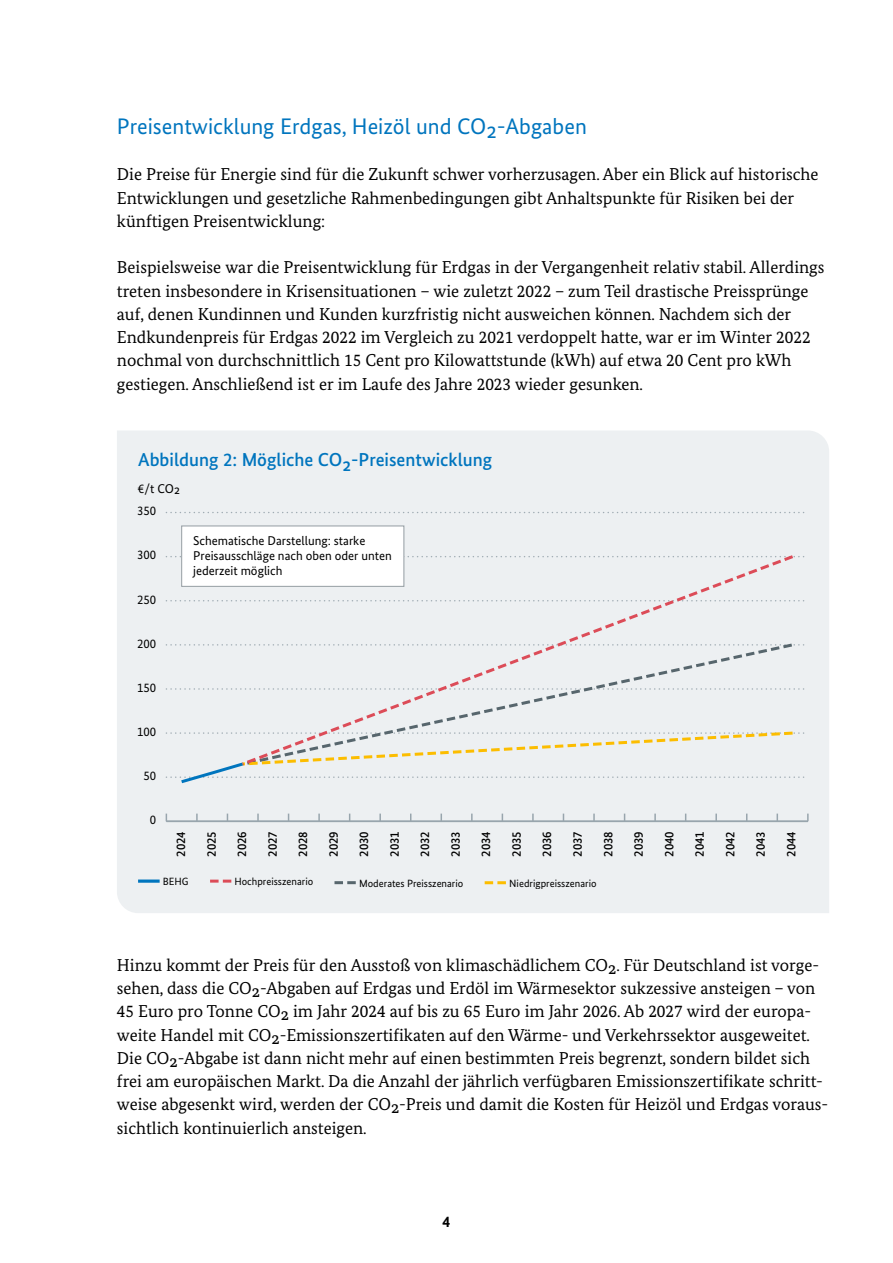
<style>
.page{position:relative;width:893px;height:1263px;background:#fff}
.page>*{position:absolute;margin:0;border:0;box-sizing:border-box;transform-origin:0 0}
.H2{font:22.5px "Bundes Sans";color:#0075be}
.t1{font:500 18.75px "Bundes Sans";color:#0075be}
.t2{font:17.25px/23.2px "Bundes Serif";color:#000}
.t3{font:700 15.75px "Bundes Sans";color:#000}
.t4{font:12.75px/15.3px "Bundes Sans";color:#000}
.t5{font:500 12.75px "Bundes Sans";color:#000}
.t6{font:10.5px "Bundes Sans";color:#000}
</style>
<div class="page">
<div style="left:117px;top:431px;width:712px;height:482px;background:#edf0f2"></div>
<svg style="left:196px;top:813px;width:2px;height:7px"></svg>
<svg style="left:257px;top:813px;width:2px;height:7px"></svg>
<svg style="left:318px;top:813px;width:2px;height:7px"></svg>
<svg style="left:379px;top:813px;width:2px;height:7px"></svg>
<svg style="left:471px;top:813px;width:2px;height:7px"></svg>
<svg style="left:532px;top:813px;width:2px;height:7px"></svg>
<svg style="left:593px;top:813px;width:2px;height:7px"></svg>
<svg style="left:654px;top:813px;width:2px;height:7px"></svg>
<svg style="left:715px;top:813px;width:2px;height:7px"></svg>
<svg style="left:807px;top:813px;width:2px;height:8px"></svg>
<hr style="left:166px;top:820px;width:642px;height:2px;background:#98a5ad">
<svg style="left:166px;top:688px;width:642px;height:2px"></svg>
<svg style="left:166px;top:644px;width:642px;height:2px"></svg>
<svg style="left:166px;top:600px;width:642px;height:1px"></svg>
<svg style="left:166px;top:556px;width:642px;height:1px"></svg>
<svg style="left:166px;top:512px;width:642px;height:1px"></svg>
<svg style="left:485px;top:881px;width:21px;height:3px"></svg>
<svg style="left:334px;top:881px;width:22px;height:3px"></svg>
<svg style="left:210px;top:880px;width:21px;height:3px"></svg>
<svg style="left:138px;top:879px;width:22px;height:4px"></svg>
<div style="left:166px;top:730px;width:642px;height:55px;background:#edf0f2"></div>
<div style="left:239px;top:553px;width:557px;height:215px;background:#edf0f2"></div>
<div style="left:182px;top:526px;width:222px;height:60px;background:#fff"></div>
<div style="left:181px;top:525px;width:223px;height:62px;border:1px solid #9aa2a7"></div>
<h3 class="H2" style="left:117px;top:113px;width:471px">Preisentwicklung Erdgas, Heizöl und CO2-Abgaben</h3>
<p class="t2" style="left:117px;top:163px;width:703px">Die Preise für Energie sind für die Zukunft schwer vorherzusagen. Aber ein Blick auf historische<br>Entwicklungen und gesetzliche Rahmenbedingungen gibt Anhaltspunkte für Risiken bei der künftigen Preisentwicklung:</p>
<p class="t2" style="left:117px;top:256px;width:709px">Beispielsweise war die Preisentwicklung für Erdgas in der Vergangenheit relativ stabil. Allerdings treten insbesondere in Krisensituationen – wie zuletzt 2022 – zum Teil drastische Preissprünge auf, denen Kundinnen und Kunden kurzfristig nicht ausweichen können. Nachdem sich der Endkundenpreis für Erdgas 2022 im Vergleich zu 2021 verdoppelt hatte, war er im Winter 2022 nochmal von durchschnittlich 15 Cent pro Kilowattstunde (kWh) auf etwa 20 Cent pro kWh gestiegen. Anschließend ist er im Laufe des Jahre 2023 wieder gesunken.</p>
<p class="t1" style="left:138px;top:449px;width:355px">Abbildung 2: Mögliche CO2-Preisentwicklung</p>
<p class="t4" style="left:138px;top:480px;width:44px">€/t CO2</p>
<p class="t4" style="left:137px;top:503px;width:21px">350</p>
<p class="t4" style="left:137px;top:547px;width:21px">300</p>
<p class="t4" style="left:137px;top:591px;width:21px">250</p>
<p class="t4" style="left:137px;top:636px;width:21px">200</p>
<p class="t4" style="left:137px;top:680px;width:21px">150</p>
<p class="t4" style="left:137px;top:724px;width:21px">100</p>
<p class="t4" style="left:144px;top:768px;width:14px">50</p>
<p class="t4" style="left:150px;top:812px;width:8px">0</p>
<p class="t4" style="left:193px;top:532px;width:200px">Schematische Darstellung: starke<br>Preisausschläge nach oben oder unten jederzeit möglich</p>
<p class="t5" style="left:173px;top:857px;width:27px;rotate:-90deg">2024</p>
<p class="t5" style="left:204px;top:857px;width:27px;rotate:-90deg">2025</p>
<p class="t5" style="left:234px;top:857px;width:27px;rotate:-90deg">2026</p>
<p class="t5" style="left:265px;top:857px;width:27px;rotate:-90deg">2027</p>
<p class="t5" style="left:296px;top:857px;width:27px;rotate:-90deg">2028</p>
<p class="t5" style="left:326px;top:857px;width:27px;rotate:-90deg">2029</p>
<p class="t5" style="left:357px;top:857px;width:27px;rotate:-90deg">2030</p>
<p class="t5" style="left:387px;top:857px;width:27px;rotate:-90deg">2031</p>
<p class="t5" style="left:418px;top:857px;width:27px;rotate:-90deg">2032</p>
<p class="t5" style="left:448px;top:857px;width:27px;rotate:-90deg">2033</p>
<p class="t5" style="left:479px;top:857px;width:27px;rotate:-90deg">2034</p>
<p class="t5" style="left:509px;top:857px;width:27px;rotate:-90deg">2035</p>
<p class="t5" style="left:540px;top:857px;width:27px;rotate:-90deg">2036</p>
<p class="t5" style="left:570px;top:857px;width:27px;rotate:-90deg">2037</p>
<p class="t5" style="left:601px;top:857px;width:27px;rotate:-90deg">2038</p>
<p class="t5" style="left:631px;top:857px;width:27px;rotate:-90deg">2039</p>
<p class="t5" style="left:662px;top:857px;width:27px;rotate:-90deg">2040</p>
<p class="t5" style="left:692px;top:857px;width:27px;rotate:-90deg">2041</p>
<p class="t5" style="left:723px;top:857px;width:27px;rotate:-90deg">2042</p>
<p class="t5" style="left:753px;top:857px;width:27px;rotate:-90deg">2043</p>
<p class="t5" style="left:784px;top:857px;width:27px;rotate:-90deg">2044</p>
<p class="t6" style="left:163px;top:875px;width:27px">BEHG</p>
<p class="t6" style="left:234px;top:875px;width:80px">Hochpreisszenario</p>
<p class="t6" style="left:359px;top:877px;width:106px">Moderates Preisszenario</p>
<p class="t6" style="left:509px;top:877px;width:89px">Niedrigpreisszenario</p>
<p class="t2" style="left:117px;top:953px;width:713px">Hinzu kommt der Preis für den Ausstoß von klimaschädlichem CO2. Für Deutschland ist vorge&shy;sehen, dass die CO2-Abgaben auf Erdgas und Erdöl im Wärmesektor sukzessive ansteigen – von 45 Euro pro Tonne CO2 im Jahr 2024 auf bis zu 65 Euro im Jahr 2026. Ab 2027 wird der europa&shy;weite Handel mit CO2-Emissionszertifikaten auf den Wärme- und Verkehrssektor ausgeweitet.<br>Die CO2-Abgabe ist dann nicht mehr auf einen bestimmten Preis begrenzt, sondern bildet sich frei am europäischen Markt. Da die Anzahl der jährlich verfügbaren Emissionszertifikate schritt&shy;weise abgesenkt wird, werden der CO2-Preis und damit die Kosten für Heizöl und Erdgas voraus&shy;sichtlich kontinuierlich ansteigen.</p>
<p class="t3" style="left:443px;top:1212px;width:9px">4</p>
</div>
